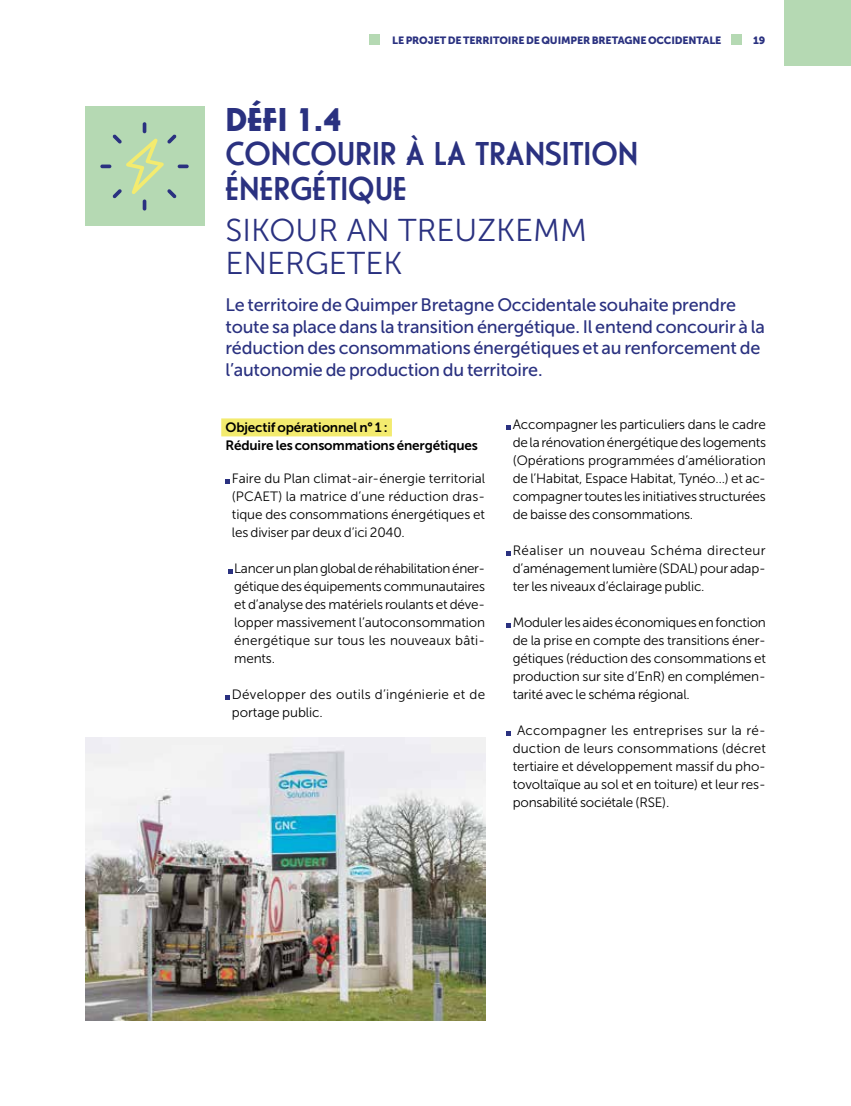
<style>
.page{position:relative;width:851px;height:1106px;background:#fff}
.page>*{position:absolute;margin:0;border:0;box-sizing:border-box;transform-origin:0 0}
.t1{font:500 34.5px/34.5px "Casablanca URW";color:#2a3180}
.t2{font:700 34.5px "Casablanca URW";color:#2a3180}
.t3{font:31.5px/33px "Museo Sans 300";color:#2a3180}
.t4{font:18px/21.6px "Museo Sans 500";letter-spacing:-.015em;color:#2a3180}
.t5{font:13.5px/18px "Museo Sans 300";letter-spacing:-.015em;color:#000;text-align:justify}
.t6{font:13.5px/18px "Museo Sans 700";letter-spacing:-.01em;color:#000}
.t7{font:13.5px/18px "Museo Sans 300";letter-spacing:.02em;color:#000}
.t8{font:10.5px "Museo Sans 900";letter-spacing:-.01em;color:#2a3180}
</style>
<div class="page">
<div style="left:369px;top:34px;width:11px;height:11px;background:#b5d9b3"></div>
<div style="left:731px;top:34px;width:10px;height:11px;background:#b5d9b3"></div>
<div style="left:221px;top:418px;width:171px;height:18px;background:#f3eb6f"></div>
<svg style="left:225px;top:479px;width:5px;height:4px"></svg>
<svg style="left:228px;top:569px;width:4px;height:4px"></svg>
<svg style="left:225px;top:695px;width:5px;height:4px"></svg>
<svg style="left:506px;top:425px;width:4px;height:4px"></svg>
<svg style="left:506px;top:551px;width:4px;height:4px"></svg>
<svg style="left:506px;top:623px;width:4px;height:4px"></svg>
<svg style="left:506px;top:731px;width:4px;height:4px"></svg>
<div style="left:784px;top:0;width:66px;height:65px;background:#b5d9b3"></div>
<div style="left:85px;top:106px;width:119px;height:119px;background:#b5d9b3"></div>
<svg style="left:178px;top:164px;width:11px;height:4px"></svg>
<svg style="left:100px;top:164px;width:11px;height:4px"></svg>
<svg style="left:113px;top:122px;width:63px;height:88px"></svg>
<img style="left:85px;top:737px;width:400px;height:283px">
<p class="t8" style="left:392px;top:34px;width:330px">LE PROJET DE TERRITOIRE DE QUIMPER BRETAGNE OCCIDENTALE</p>
<p class="t8" style="left:753px;top:34px;width:14px">19</p>
<h1 class="t2" style="left:225px;top:98px;width:118px">DÉFI 1.4</h1>
<h1 class="t1" style="left:225px;top:137px;width:414px">CONCOURIR À LA TRANSITION<br>ÉNERGÉTIQUE</h1>
<h2 class="t3" style="left:225px;top:214px;width:363px">SIKOUR AN TREUZKEMM<br>ENERGETEK</h2>
<p class="t4" style="left:225px;top:294px;width:541px">Le territoire de Quimper Bretagne Occidentale souhaite prendre toute sa place dans la transition énergétique. Il entend concourir à la réduction des consommations énergétiques et au renforcement de l’autonomie de production du territoire.</p>
<p class="t6" style="left:225px;top:418px;width:254px">Objectif opérationnel n° 1 :<br>Réduire les consommations énergétiques</p>
<p class="t5" style="left:232px;top:469px;width:255px">Faire du Plan climat-air-énergie territorial (PCAET) la matrice d’une réduction dras&shy;tique des consommations énergétiques et les diviser par deux d’ici 2040.</p>
<p class="t5" style="left:234px;top:559px;width:252px">Lancer un plan global de réhabilitation éner&shy;gétique des équipements communautaires et d’analyse des matériels roulants et déve&shy;lopper massivement l’autoconsommation énergétique sur tous les nouveaux bâti&shy;ments.</p>
<p class="t7" style="left:232px;top:685px;width:255px">Développer des outils d’ingénierie et de portage public.</p>
<p class="t5" style="left:512px;top:415px;width:255px">Accompagner les particuliers dans le cadre de la rénovation énergétique des logements (Opérations programmées d’amélioration de l’Habitat, Espace Habitat, Tynéo…) et ac&shy;compagner toutes les initiatives structurées de baisse des consommations.</p>
<p class="t5" style="left:512px;top:541px;width:254px">Réaliser un nouveau Schéma directeur d’aménagement lumière (SDAL) pour adap&shy;ter les niveaux d’éclairage public.</p>
<p class="t5" style="left:512px;top:613px;width:255px">Moduler les aides économiques en fonction de la prise en compte des transitions éner&shy;gétiques (réduction des consommations et production sur site d’EnR) en complémen&shy;tarité avec le schéma régional.</p>
<p class="t5" style="left:512px;top:721px;width:255px;text-indent:4px">Accompagner les entreprises sur la ré&shy;duction de leurs consommations (décret tertiaire et développement massif du pho&shy;tovoltaïque au sol et en toiture) et leur res&shy;ponsabilité sociétale (RSE).</p>
</div>
